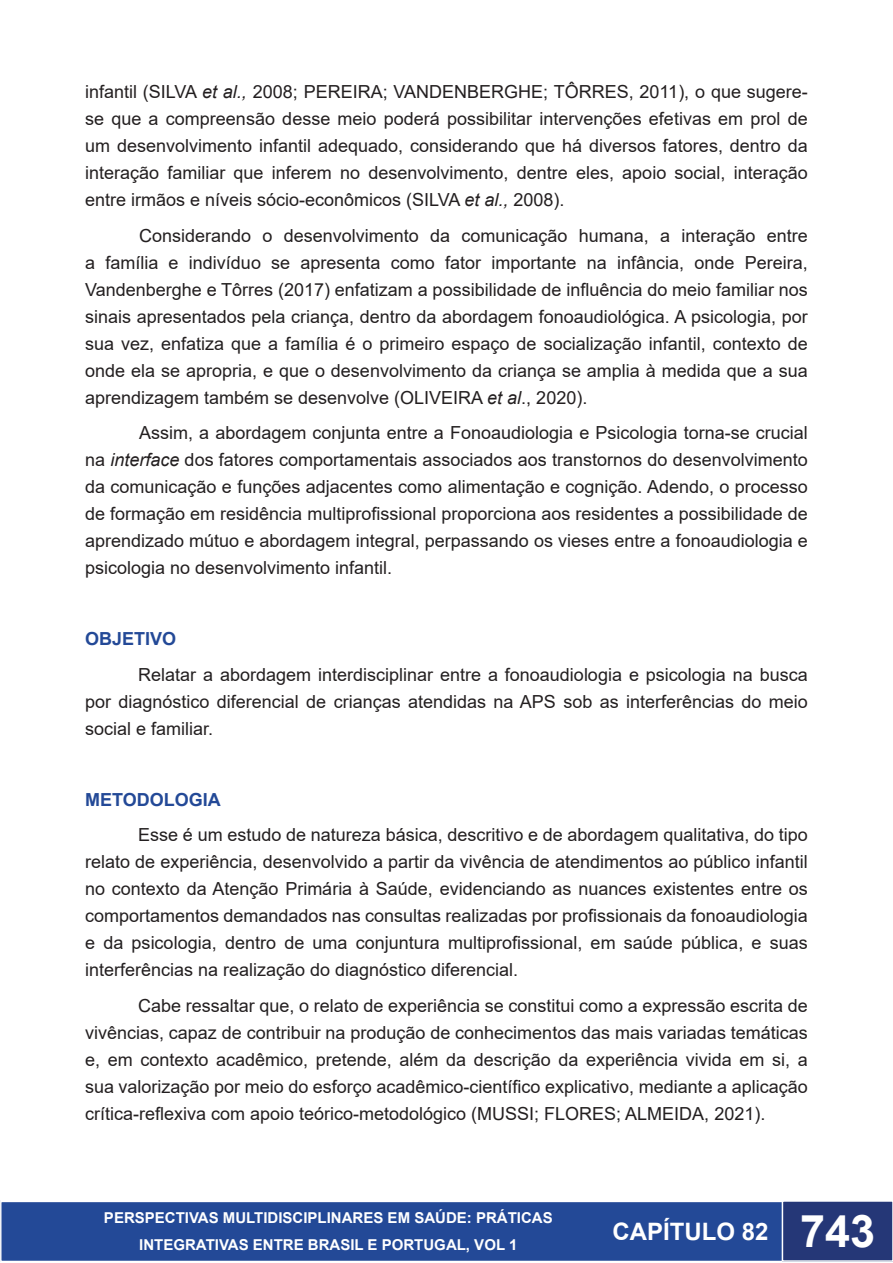
<style>
.page{position:relative;width:893px;height:1263px;background:#fff}
.page>*{position:absolute;margin:0;border:0;box-sizing:border-box;transform-origin:0 0}
.t1{font:700 24px "Arial";color:#fff}
.t2{font:18px/27px "Arial";color:#231f20;text-align:justify}
.t3{font:700 18px "Arial";color:#234997}
.t4{font:700 15px/27px "Arial";color:#fff;text-align:center}
.s1{font-style:italic}
.s2{font-size:45px}
</style>
<div class="page">
<div style="left:1px;top:1201px;width:782px;height:60px;background:#234997"></div>
<div style="left:0;top:1201px;width:784px;height:61px;border:2px solid #fff"></div>
<svg style="left:0;top:1200px;width:1px;height:62px"></svg>
<div style="left:782px;top:1201px;width:111px;height:60px;background:#253777"></div>
<div style="left:782px;top:1200px;width:111px;height:62px;border:2px solid #fff"></div>
<p class="t2" style="left:85px;top:78px;width:724px">infantil (SILVA <span class="s1">et al.,</span> 2008; PEREIRA; VANDENBERGHE; TÔRRES, 2011), o que sugere&shy;se que a compreensão desse meio poderá possibilitar intervenções efetivas em prol de um desenvolvimento infantil adequado, considerando que há diversos fatores, dentro da interação familiar que inferem no desenvolvimento, dentre eles, apoio social, interação entre irmãos e níveis sócio-econômicos (SILVA <span class="s1">et al.,</span> 2008).</p>
<p class="t2" style="left:85px;top:222px;width:724px;text-indent:54px">Considerando o desenvolvimento da comunicação humana, a interação entre a família e indivíduo se apresenta como fator importante na infância, onde Pereira, Vandenberghe e Tôrres (2017) enfatizam a possibilidade de influência do meio familiar nos sinais apresentados pela criança, dentro da abordagem fonoaudiológica. A psicologia, por sua vez, enfatiza que a família é o primeiro espaço de socialização infantil, contexto de onde ela se apropria, e que o desenvolvimento da criança se amplia à medida que a sua aprendizagem também se desenvolve (OLIVEIRA <span class="s1">et al</span>., 2020).</p>
<p class="t2" style="left:85px;top:419px;width:724px;text-indent:54px">Assim, a abordagem conjunta entre a Fonoaudiologia e Psicologia torna-se crucial na <span class="s1">interface</span> dos fatores comportamentais associados aos transtornos do desenvolvimento da comunicação e funções adjacentes como alimentação e cognição. Adendo, o processo de formação em residência multiprofissional proporciona aos residentes a possibilidade de aprendizado mútuo e abordagem integral, perpassando os vieses entre a fonoaudiologia e psicologia no desenvolvimento infantil.</p>
<p class="t3" style="left:85px;top:626px;width:93px">OBJETIVO</p>
<p class="t2" style="left:85px;top:661px;width:724px;text-indent:53px">Relatar a abordagem interdisciplinar entre a fonoaudiologia e psicologia na busca por diagnóstico diferencial de crianças atendidas na APS sob as interferências do meio social e familiar.</p>
<p class="t3" style="left:85px;top:787px;width:137px">METODOLOGIA</p>
<p class="t2" style="left:85px;top:821px;width:724px;text-indent:53px">Esse é um estudo de natureza básica, descritivo e de abordagem qualitativa, do tipo relato de experiência, desenvolvido a partir da vivência de atendimentos ao público infantil no contexto da Atenção Primária à Saúde, evidenciando as nuances existentes entre os comportamentos demandados nas consultas realizadas por profissionais da fonoaudiologia e da psicologia, dentro de uma conjuntura multiprofissional, em saúde pública, e suas interferências na realização do diagnóstico diferencial.</p>
<p class="t2" style="left:85px;top:992px;width:724px;text-indent:53px">Cabe ressaltar que, o relato de experiência se constitui como a expressão escrita de vivências, capaz de contribuir na produção de conhecimentos das mais variadas temáticas e, em contexto acadêmico, pretende, além da descrição da experiência vivida em si, a sua valorização por meio do esforço acadêmico-científico explicativo, mediante a aplicação crítica-reflexiva com apoio teórico-metodológico (MUSSI; FLORES; ALMEIDA, 2021).</p>
<p class="t4" style="left:104px;top:1205px;width:450px">PERSPECTIVAS MULTIDISCIPLINARES EM SAÚDE: PRÁTICAS<br>INTEGRATIVAS ENTRE BRASIL E PORTUGAL, VOL 1</p>
<h1 class="t1" style="left:612px;top:1215px;width:264px">CAPÍTULO 82 <span class="s2">743</span></h1>
</div>
